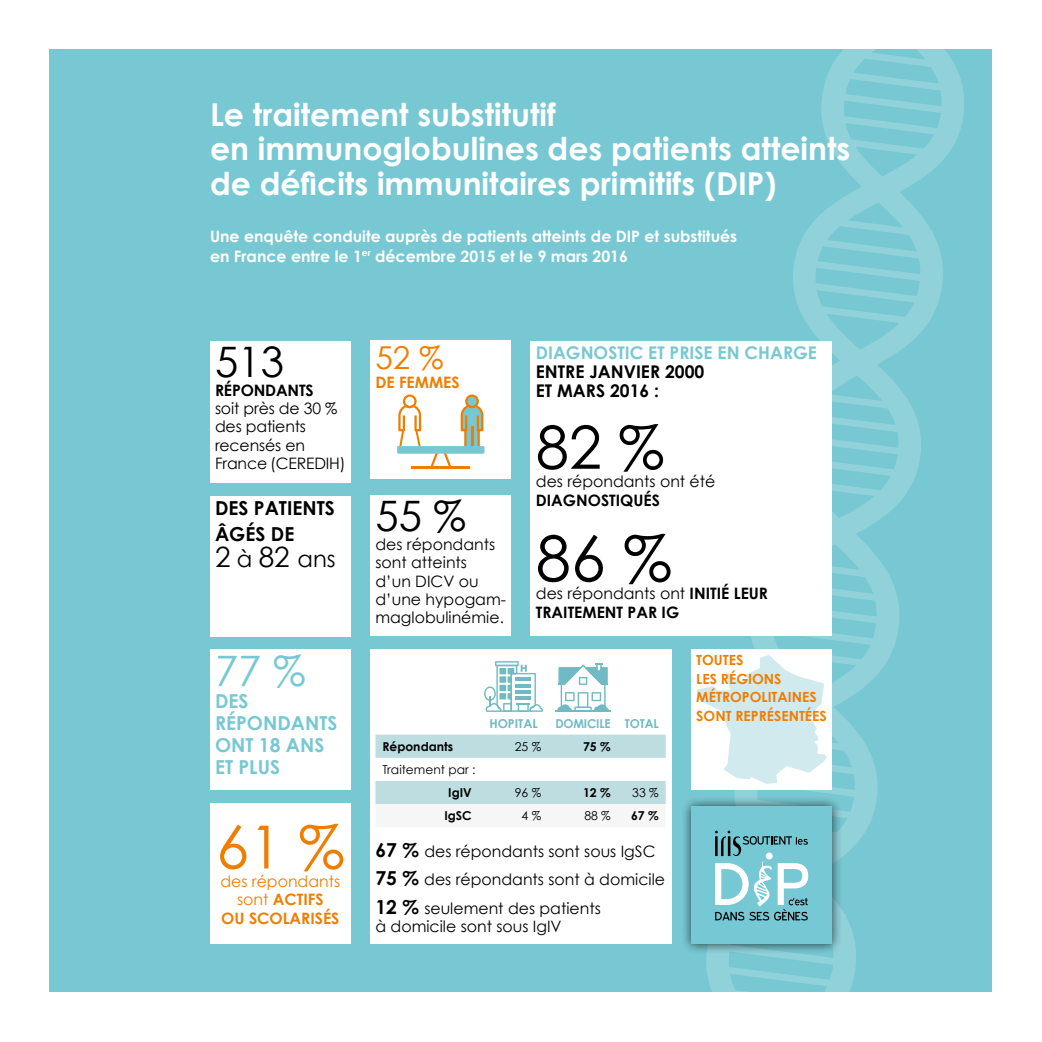
<style>
.page{position:relative;width:1042px;height:1042px;background:#fff}
.page>*{position:absolute;margin:0;border:0;box-sizing:border-box;transform-origin:0 0}
.t1{font:63px "Century Gothic";color:#000}
.t2{font:59.5px "Century Gothic";color:#ef7d00}
.t3{font:59.5px "Century Gothic";color:#000}
.t4{font:42px "Century Gothic";color:#000}
.t5{font:42px "Century Gothic";color:#77c8d2}
.t6{font:700 31.5px/34.1px "Century Gothic";color:#fff}
.t7{font:31.5px "Century Gothic";color:#ef7d00}
.t8{font:22.75px "Century Gothic";color:#000}
.t9{font:700 19.25px/21.9px "Century Gothic";color:#77c8d2}
.t10{font:700 19.25px/25.4px "Century Gothic";color:#000}
.t11{font:700 17.5px/19.2px "Century Gothic";color:#000}
.t12{font:700 17.5px "Century Gothic";color:#77c8d2}
.t13{font:15.75px/18.4px "Century Gothic";color:#000}
.t14{font:700 15.75px/19.8px "Century Gothic";color:#fff}
.t15{font:700 15.75px/18.4px "Century Gothic";color:#000}
.t16{font:700 15.75px/18.4px "Century Gothic";color:#ef7d00;text-align:center}
.t17{font:700 14px/18.4px "Century Gothic";color:#ef7d00}
.t18{font:12.25px "Century Gothic";color:#000}
.t19{font:700 12.25px "Century Gothic";color:#000}
.t20{font:700 12.25px "Century Gothic";letter-spacing:-.01em;color:#6fbac3}
.s1{font-size:28px}
.s2{font-weight:400}
.s3{font-weight:700;font-size:19.25px}
</style>
<div class="page">
<div style="left:50px;top:50px;width:942px;height:942px;background:#77c8d2"></div>
<svg style="left:687px;top:49px;width:305px;height:943px"></svg>
<div style="left:681px;top:796px;width:162px;height:159px;background:#000;opacity:.75"></div>
<div style="left:691px;top:806px;width:141px;height:138px;background:#76c8d4"></div>
<svg style="left:715px;top:830px;width:94px;height:90px"></svg>
<div style="left:766px;top:852px;width:7px;height:7px;background:#fff;border-radius:50%"></div>
<div style="left:210px;top:341px;width:141px;height:141px;background:#fff"></div>
<div style="left:210px;top:649px;width:141px;height:141px;background:#fff"></div>
<div style="left:370px;top:341px;width:141px;height:138px;background:#fff"></div>
<div style="left:210px;top:496px;width:141px;height:140px;background:#fff"></div>
<div style="left:691px;top:649px;width:141px;height:141px;background:#fff"></div>
<svg style="left:696px;top:655px;width:130px;height:129px"></svg>
<div style="left:210px;top:803px;width:141px;height:141px;background:#fff"></div>
<div style="left:370px;top:495px;width:141px;height:140px;background:#fff"></div>
<div style="left:370px;top:649px;width:301px;height:295px;background:#fff"></div>
<svg style="left:375px;top:661px;width:291px;height:144px"></svg>
<div style="left:531px;top:341px;width:301px;height:294px;background:#fff"></div>
<svg style="left:430px;top:454px;width:21px;height:12px"></svg>
<svg style="left:398px;top:394px;width:23px;height:52px"></svg>
<svg style="left:461px;top:394px;width:22px;height:52px"></svg>
<hr style="left:471px;top:426px;width:2px;height:22px;background:#ef7d00">
<div style="left:397px;top:446px;width:87px;height:8px;background:#77c8d2"></div>
<hr style="left:412px;top:466px;width:58px;height:2px;background:#ef7d00">
<h3 class="t6" style="left:210px;top:97px;width:642px">Le traitement substitutif<br>en immunoglobulines des patients atteints de déficits immunitaires primitifs (DIP)</h3>
<p class="t14" style="left:210px;top:226px;width:528px">Une enquête conduite auprès de patients atteints de DIP et substitués en France entre le 1<sup>er</sup> décembre 2015 et le 9 mars 2016</p>
<h3 class="t4" style="left:215px;top:336px;width:70px">513</h3>
<p class="t15" style="left:215px;top:380px;width:100px">RÉPONDANTS</p>
<p class="t13" style="left:215px;top:399px;width:132px">soit près de 30 % des patients recensés en<br>France (CEREDIH)</p>
<p class="t10" style="left:215px;top:495px;width:121px">DES PATIENTS<br>ÂGÉS DE</p>
<h3 class="t8" style="left:215px;top:545px;width:122px"><span class="s1">2</span> à <span class="s1">82</span> ans</h3>
<h3 class="t5" style="left:215px;top:645px;width:92px">77 %</h3>
<p class="t9" style="left:215px;top:689px;width:124px">DES<br>RÉPONDANTS<br>ONT 18 ANS<br>ET PLUS</p>
<h2 class="t2" style="left:216px;top:810px;width:130px">61 %</h2>
<p class="t16" style="left:220px;top:871px;width:121px"><span class="s2">des répondants sont</span> ACTIFS<br>OU SCOLARISÉS</p>
<h3 class="t7" style="left:375px;top:339px;width:70px">52 %</h3>
<p class="t16" style="left:375px;top:372px;width:86px">DE FEMMES</p>
<p class="t12" style="left:536px;top:341px;width:283px">DIAGNOSTIC ET PRISE EN CHARGE</p>
<p class="t11" style="left:536px;top:362px;width:170px">ENTRE JANVIER 2000<br>ET MARS 2016 :</p>
<h2 class="t3" style="left:536px;top:411px;width:130px">82%</h2>
<p class="t13" style="left:536px;top:472px;width:181px">des répondants ont été</p>
<p class="t15" style="left:536px;top:490px;width:126px">DIAGNOSTIQUÉS</p>
<h1 class="t1" style="left:536px;top:520px;width:138px">86 %</h1>
<p class="t15" style="left:536px;top:584px;width:234px"><span class="s2">des répondants ont</span> INITIÉ LEUR<br>TRAITEMENT PAR IG</p>
<p class="t17" style="left:696px;top:651px;width:132px">TOUTES<br>LES RÉGIONS<br>MÉTROPOLITAINES<br>SONT REPRÉSENTÉES</p>
<h3 class="t4" style="left:375px;top:491px;width:92px">55 %</h3>
<p class="t13" style="left:375px;top:535px;width:132px">des répondants sont atteints d’un DICV ou d’une hypogam&shy;maglobulinémie.</p>
<p class="t20" style="left:489px;top:715px;width:50px">HOPITAL</p>
<p class="t20" style="left:555px;top:715px;width:105px">DOMICILE TOTAL</p>
<p class="t19" style="left:382px;top:738px;width:72px">Répondants</p>
<p class="t18" style="left:515px;top:739px;width:28px">25 %</p>
<p class="t19" style="left:583px;top:738px;width:29px">75 %</p>
<p class="t18" style="left:382px;top:762px;width:95px">Traitement par :</p>
<p class="t19" style="left:448px;top:785px;width:25px">IgIV</p>
<p class="t18" style="left:515px;top:785px;width:28px">96 %</p>
<p class="t19" style="left:583px;top:785px;width:29px">12 %</p>
<p class="t18" style="left:632px;top:785px;width:28px">33 %</p>
<p class="t19" style="left:444px;top:808px;width:29px">IgSC</p>
<p class="t18" style="left:522px;top:808px;width:21px">4 %</p>
<p class="t18" style="left:584px;top:808px;width:28px">88 %</p>
<p class="t19" style="left:631px;top:808px;width:29px">67 %</p>
<p class="t13" style="left:375px;top:837px;width:291px;line-height:28.3px"><span class="s3">67 %</span> des répondants sont sous IgSC<br><span class="s3">75 %</span> des répondants sont à domicile<br><span class="s3">12 %</span> seulement des patients</p>
<p class="t13" style="left:375px;top:917px;width:188px">à domicile sont sous IgIV</p>
</div>
